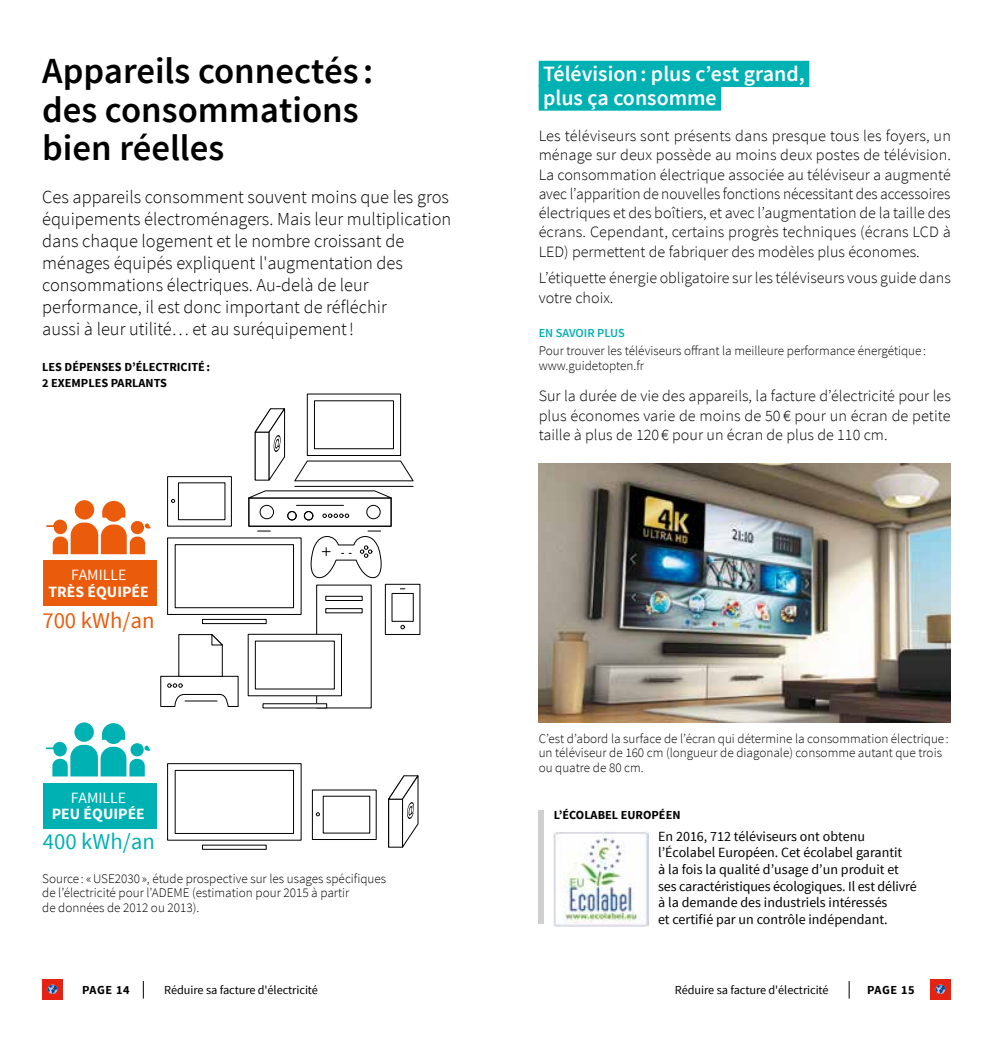
<style>
.page{position:relative;width:993px;height:1042px;background:#fff}
.page>*{position:absolute;margin:0;border:0;box-sizing:border-box;transform-origin:0 0}
.t1{font:600 36.75px/38.5px "Source Sans Pro";color:#000}
.t2{font:22.75px "Source Sans Pro";color:#ea5b0b}
.t3{font:22.75px "Source Sans Pro";color:#00b1b3}
.t4{font:600 21.88px/23.6px "Source Sans Pro";color:#fff}
.t5{font:300 18.38px/21.9px "Source Sans Pro";color:#000}
.t6{font:300 15.75px/19.2px "Source Sans Pro";color:#000;text-align:justify}
.t7{font:700 15.75px "Source Sans Pro";color:#fff}
.t8{font:15.75px "Source Sans Pro";color:#fff}
.t9{font:14px/16.6px "Source Sans Pro";color:#000}
.t10{font:300 13.12px/14.9px "Source Sans Pro";color:#000}
.t11{font:700 12.25px/16.6px "Source Sans Pro";color:#000}
.t12{font:12.25px "Source Sans Pro";letter-spacing:-.005em;color:#000}
.t13{font:600 12.25px "Source Sans Pro";color:#00b1b3}
</style>
<div class="page">
<svg style="left:143px;top:981px;width:1px;height:17px"></svg>
<div style="left:42px;top:979px;width:21px;height:21px;background:#e42313"></div>
<svg style="left:48px;top:984px;width:9px;height:10px"></svg>
<svg style="left:848px;top:981px;width:1px;height:17px"></svg>
<div style="left:929px;top:979px;width:21px;height:21px;background:#e42313"></div>
<svg style="left:935px;top:984px;width:9px;height:10px"></svg>
<svg style="left:388px;top:775px;width:30px;height:73px"></svg>
<svg style="left:174px;top:769px;width:120px;height:65px"></svg>
<div style="left:167px;top:763px;width:134px;height:77px;border:1px solid #000"></div>
<div style="left:175px;top:770px;width:118px;height:63px;background:#fff"></div>
<div style="left:175px;top:770px;width:119px;height:63px;border:1px solid #000"></div>
<svg style="left:315px;top:795px;width:56px;height:39px"></svg>
<div style="left:312px;top:790px;width:64px;height:50px;border:1px solid #000"></div>
<div style="left:323px;top:796px;width:46px;height:37px;background:#fff"></div>
<svg style="left:316px;top:812px;width:3px;height:4px"></svg>
<div style="left:325px;top:596px;width:37px;height:5px;border:1px solid #000"></div>
<div style="left:325px;top:608px;width:37px;height:5px;border:1px solid #000"></div>
<svg style="left:254px;top:640px;width:81px;height:50px"></svg>
<div style="left:248px;top:634px;width:93px;height:62px;border:1px solid #000"></div>
<div style="left:255px;top:641px;width:79px;height:48px;background:#fff"></div>
<div style="left:307px;top:394px;width:93px;height:62px;border:1px solid #000"></div>
<div style="left:314px;top:400px;width:79px;height:49px;border:1px solid #000"></div>
<svg style="left:294px;top:460px;width:119px;height:21px"></svg>
<hr style="left:295px;top:486px;width:118px;height:1px;background:#000">
<div style="left:167px;top:538px;width:134px;height:77px;border:1px solid #000"></div>
<div style="left:175px;top:544px;width:119px;height:64px;border:1px solid #000"></div>
<div style="left:202px;top:619px;width:64px;height:5px;border:1px solid #000"></div>
<div style="left:167px;top:476px;width:64px;height:50px;border:1px solid #000"></div>
<div style="left:178px;top:482px;width:47px;height:38px;border:1px solid #000"></div>
<svg style="left:171px;top:499px;width:4px;height:4px"></svg>
<svg style="left:254px;top:408px;width:31px;height:73px"></svg>
<div style="left:248px;top:498px;width:143px;height:28px;border:1px solid #000"></div>
<svg style="left:248px;top:490px;width:144px;height:8px"></svg>
<svg style="left:310px;top:531px;width:72px;height:48px"></svg>
<svg style="left:257px;top:531px;width:13px;height:1px"></svg>
<div style="left:260px;top:505px;width:13px;height:14px;border:1px solid #000;border-radius:50%"></div>
<div style="left:366px;top:505px;width:14px;height:14px;border:1px solid #000;border-radius:50%"></div>
<svg style="left:322px;top:514px;width:27px;height:4px"></svg>
<hr style="left:296px;top:505px;width:47px;height:1px;background:#000">
<div style="left:287px;top:511px;width:9px;height:9px;border:1px solid #000;border-radius:50%"></div>
<div style="left:304px;top:511px;width:9px;height:9px;border:1px solid #000;border-radius:50%"></div>
<svg style="left:160px;top:634px;width:78px;height:73px"></svg>
<div style="left:385px;top:584px;width:35px;height:51px;border:1px solid #000"></div>
<svg style="left:400px;top:625px;width:4px;height:4px"></svg>
<div style="left:43px;top:561px;width:114px;height:45px;background:#ea5b0b"></div>
<svg style="left:47px;top:501px;width:104px;height:53px"></svg>
<div style="left:43px;top:783px;width:114px;height:45px;background:#00b1b3"></div>
<svg style="left:47px;top:723px;width:104px;height:53px"></svg>
<div style="left:538px;top:61px;width:271px;height:26px;background:#00b1b3"></div>
<div style="left:538px;top:84px;width:183px;height:27px;background:#00b1b3"></div>
<img style="left:538px;top:463px;width:412px;height:259px">
<div style="left:538px;top:810px;width:5px;height:114px;background:#d0d0d0"></div>
<img style="left:553px;top:832px;width:95px;height:94px">
<h1 class="t1" style="left:42px;top:53px;width:332px">Appareils connectés : des consommations bien réelles</h1>
<p class="t5" style="left:42px;top:186px;width:410px">Ces appareils consomment souvent moins que les gros équipements électroménagers. Mais leur multiplication dans chaque logement et le nombre croissant de ménages équipés expliquent l'augmentation des consommations électriques. Au-delà de leur performance, il est donc important de réfléchir<br>aussi à leur utilité… et au suréquipement!</p>
<p class="t11" style="left:42px;top:359px;width:169px">LES DÉPENSES D’ÉLECTRICITÉ:<br>2 EXEMPLES PARLANTS</p>
<p class="t8" style="left:71px;top:565px;width:57px">FAMILLE</p>
<p class="t7" style="left:48px;top:582px;width:102px">TRÈS ÉQUIPÉE</p>
<h2 class="t2" style="left:42px;top:606px;width:114px">700 kWh/an</h2>
<p class="t8" style="left:71px;top:787px;width:57px">FAMILLE</p>
<p class="t7" style="left:52px;top:804px;width:95px">PEU ÉQUIPÉE</p>
<h2 class="t3" style="left:43px;top:827px;width:114px">400 kWh/an</h2>
<p class="t10" style="left:42px;top:871px;width:345px">Source : «USE2030 », étude prospective sur les usages spécifiques de l’électricité pour l’ADEME (estimation pour 2015 à partir<br>de données de 2012 ou 2013).</p>
<h3 class="t4" style="left:543px;top:62px;width:263px">Télévision: plus c’est grand, plus ça consomme</h3>
<p class="t6" style="left:538px;top:126px;width:413px">Les téléviseurs sont présents dans presque tous les foyers, un ménage sur deux possède au moins deux postes de télévision.<br>La consommation électrique associée au téléviseur a augmenté avec l’apparition de nouvelles fonctions nécessitant des accessoires électriques et des boîtiers, et avec l’augmentation de la taille des écrans. Cependant, certains progrès techniques (écrans LCD à LED) permettent de fabriquer des modèles plus économes.</p>
<p class="t6" style="left:538px;top:269px;width:413px">L’étiquette énergie obligatoire sur les téléviseurs vous guide dans votre choix.</p>
<p class="t13" style="left:538px;top:325px;width:88px">EN SAVOIR PLUS</p>
<p class="t10" style="left:538px;top:343px;width:388px">Pour trouver les téléviseurs offrant la meilleure performance énergétique : www.guidetopten.fr</p>
<p class="t6" style="left:538px;top:386px;width:413px">Sur la durée de vie des appareils, la facture d’électricité pour les plus économes varie de moins de 50 € pour un écran de petite taille à plus de 120 € pour un écran de plus de 110 cm.</p>
<p class="t10" style="left:538px;top:731px;width:411px">C’est d’abord la surface de l’écran qui détermine la consommation électrique : un téléviseur de 160 cm (longueur de diagonale) consomme autant que trois ou quatre de 80 cm.</p>
<p class="t11" style="left:553px;top:807px;width:128px">L’ÉCOLABEL EUROPÉEN</p>
<p class="t9" style="left:658px;top:828px;width:260px">En 2016, 712 téléviseurs ont obtenu l’Écolabel Européen. Cet écolabel garantit<br>à la fois la qualité d’usage d’un produit et ses caractéristiques écologiques. Il est délivré à la demande des industriels intéressés<br>et certifié par un contrôle indépendant.</p>
<p class="t11" style="left:82px;top:981px;width:49px">PAGE 14</p>
<p class="t12" style="left:164px;top:982px;width:155px">Réduire sa facture d'électricité</p>
<p class="t12" style="left:674px;top:982px;width:155px">Réduire sa facture d'électricité</p>
<p class="t11" style="left:866px;top:981px;width:49px">PAGE 15</p>
</div>
